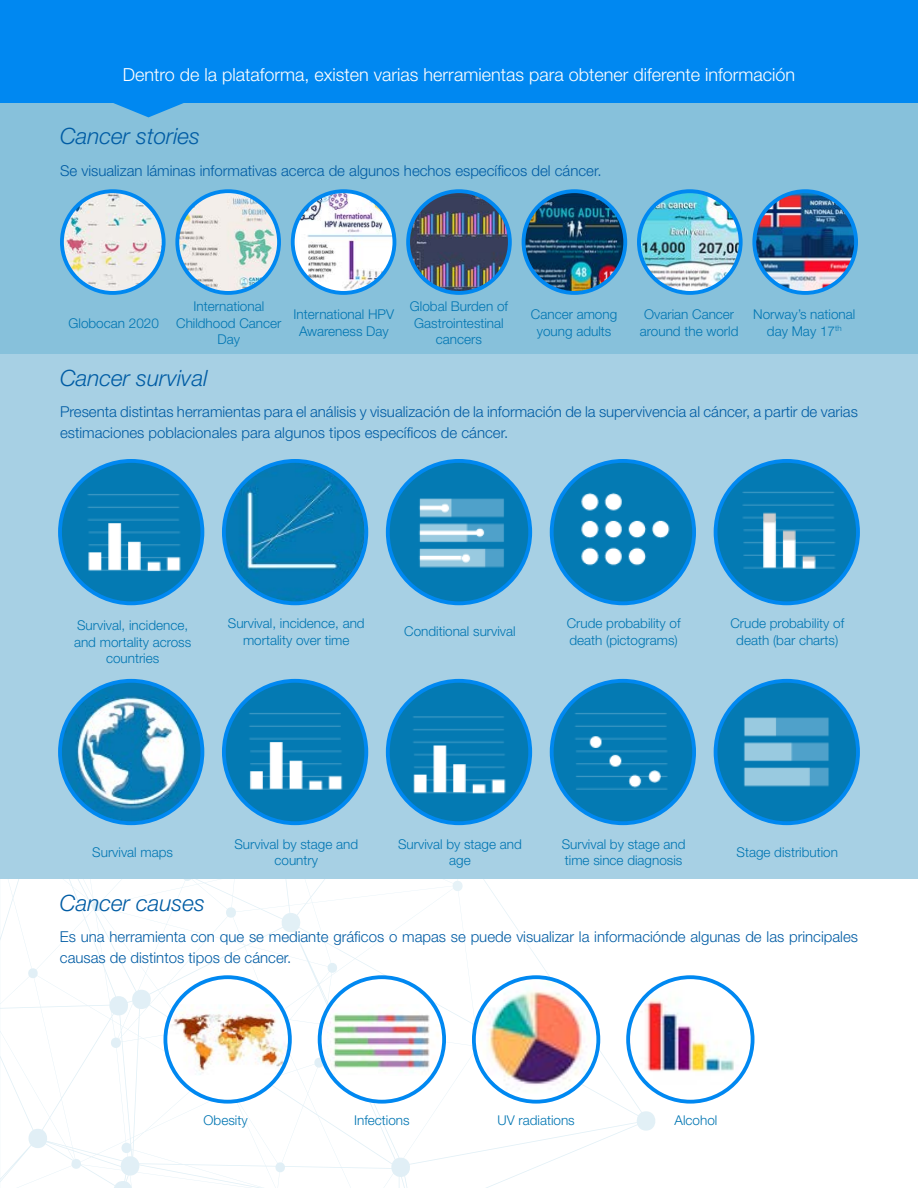
<style>
.page{position:relative;width:918px;height:1188px;background:#fff}
.page>*{position:absolute;margin:0;border:0;box-sizing:border-box;transform-origin:0 0}
.t1{font:italic 300 22.5px "Helvetica Neue LT Std";color:#005ca4}
.t2{font:300 18px "Helvetica Neue LT Std";color:#fff}
.t3{font:300 15px/21px "Helvetica Neue LT Std";color:#005ca4}
.t4{font:300 13.5px/16.5px "Helvetica Neue LT Std";color:#0075b2;text-align:center}
</style>
<div class="page">
<svg style="left:0;top:879px;width:659px;height:309px"></svg>
<div style="left:0;top:0;width:918px;height:103px;background:#0088f1"></div>
<div style="left:0;top:103px;width:918px;height:251px;background:#87c1db"></div>
<div style="left:0;top:354px;width:918px;height:525px;background:#a7d0e4"></div>
<svg style="left:113px;top:103px;width:71px;height:14px"></svg>
<img style="left:62px;top:191px;width:102px;height:102px;border-radius:51px">
<div style="left:60px;top:189px;width:106px;height:106px;border:4px solid #0088f1;border-radius:50%"></div>
<img style="left:177px;top:191px;width:102px;height:102px;border-radius:51px">
<div style="left:175px;top:189px;width:106px;height:106px;border:4px solid #0088f1;border-radius:50%"></div>
<img style="left:293px;top:191px;width:101px;height:102px;border-radius:51px">
<div style="left:291px;top:189px;width:105px;height:106px;border:4px solid #0088f1;border-radius:50%"></div>
<img style="left:408px;top:191px;width:102px;height:102px;border-radius:51px">
<div style="left:406px;top:189px;width:106px;height:106px;border:4px solid #0088f1;border-radius:50%"></div>
<img style="left:524px;top:191px;width:101px;height:102px;border-radius:51px">
<div style="left:522px;top:189px;width:105px;height:106px;border:4px solid #0088f1;border-radius:50%"></div>
<img style="left:639px;top:191px;width:102px;height:102px;border-radius:51px">
<div style="left:637px;top:189px;width:106px;height:106px;border:4px solid #0088f1;border-radius:50%"></div>
<img style="left:754px;top:191px;width:102px;height:102px;border-radius:51px">
<div style="left:752px;top:189px;width:106px;height:106px;border:4px solid #0088f1;border-radius:50%"></div>
<img style="left:60px;top:461px;width:142px;height:142px;border-radius:71px">
<div style="left:58px;top:459px;width:146px;height:146px;border:4px solid #0088f1;border-radius:50%"></div>
<img style="left:224px;top:461px;width:142px;height:142px;border-radius:71px">
<div style="left:222px;top:459px;width:146px;height:146px;border:4px solid #0088f1;border-radius:50%"></div>
<img style="left:388px;top:461px;width:142px;height:142px;border-radius:71px">
<div style="left:386px;top:459px;width:146px;height:146px;border:4px solid #0088f1;border-radius:50%"></div>
<img style="left:552px;top:461px;width:142px;height:142px;border-radius:71px">
<div style="left:550px;top:459px;width:146px;height:146px;border:4px solid #0088f1;border-radius:50%"></div>
<img style="left:716px;top:461px;width:142px;height:142px;border-radius:71px">
<div style="left:714px;top:459px;width:146px;height:146px;border:4px solid #0088f1;border-radius:50%"></div>
<img style="left:60px;top:681px;width:142px;height:142px;border-radius:71px">
<div style="left:58px;top:679px;width:146px;height:146px;border:4px solid #0088f1;border-radius:50%"></div>
<img style="left:224px;top:681px;width:142px;height:142px;border-radius:71px">
<div style="left:222px;top:679px;width:146px;height:146px;border:4px solid #0088f1;border-radius:50%"></div>
<img style="left:388px;top:681px;width:142px;height:142px;border-radius:71px">
<div style="left:386px;top:679px;width:146px;height:146px;border:4px solid #0088f1;border-radius:50%"></div>
<img style="left:552px;top:681px;width:142px;height:142px;border-radius:71px">
<div style="left:550px;top:679px;width:146px;height:146px;border:4px solid #0088f1;border-radius:50%"></div>
<img style="left:716px;top:681px;width:142px;height:142px;border-radius:71px">
<div style="left:714px;top:679px;width:146px;height:146px;border:4px solid #0088f1;border-radius:50%"></div>
<div style="left:165px;top:977px;width:125px;height:125px;background:#fff;border-radius:50%"></div>
<img style="left:165px;top:1004px;width:125px;height:72px">
<div style="left:163px;top:975px;width:129px;height:129px;border:4px solid #0088f1;border-radius:50%"></div>
<div style="left:320px;top:977px;width:124px;height:125px;background:#fff;border-radius:50%"></div>
<img style="left:320px;top:1004px;width:124px;height:72px">
<div style="left:318px;top:975px;width:128px;height:129px;border:4px solid #0088f1;border-radius:50%"></div>
<img style="left:474px;top:977px;width:124px;height:117px">
<div style="left:472px;top:975px;width:128px;height:129px;border:4px solid #0088f1;border-radius:50%"></div>
<svg style="left:628px;top:977px;width:125px;height:125px"></svg>
<img style="left:628px;top:985px;width:122px;height:101px">
<div style="left:626px;top:975px;width:129px;height:129px;border:4px solid #0088f1;border-radius:50%"></div>
<h2 class="t2" style="left:123px;top:64px;width:674px">Dentro de la plataforma, existen varias herramientas para obtener diferente información</h2>
<h1 class="t1" style="left:60px;top:123px;width:142px">Cancer stories</h1>
<p class="t3" style="left:60px;top:159px;width:543px">Se visualizan láminas informativas acerca de algunos hechos específicos del cáncer.</p>
<p class="t4" style="left:69px;top:314px;width:92px">Globocan 2020</p>
<p class="t4" style="left:176px;top:298px;width:107px">International<br>Childhood Cancer<br>Day</p>
<p class="t4" style="left:294px;top:306px;width:102px">International HPV<br>Awareness Day</p>
<p class="t4" style="left:410px;top:298px;width:100px">Global Burden of<br>Gastrointestinal cancers</p>
<p class="t4" style="left:531px;top:306px;width:88px">Cancer among young adults</p>
<p class="t4" style="left:640px;top:306px;width:100px">Ovarian Cancer around the world</p>
<p class="t4" style="left:753px;top:306px;width:104px">Norway’s national day May 17<sup>th</sup></p>
<h1 class="t1" style="left:60px;top:364px;width:149px">Cancer survival</h1>
<p class="t3" style="left:60px;top:401px;width:799px">Presenta distintas herramientas para el análisis y visualización de la información de la supervivencia al cáncer, a partir de varias estimaciones poblacionales para algunos tipos específicos de cáncer.</p>
<p class="t4" style="left:74px;top:617px;width:119px">Survival, incidence, and mortality across countries</p>
<p class="t4" style="left:228px;top:615px;width:138px">Survival, incidence, and mortality over time</p>
<p class="t4" style="left:404px;top:623px;width:113px">Conditional survival</p>
<p class="t4" style="left:567px;top:615px;width:115px;text-align:left">Crude probability of death (pictograms)</p>
<p class="t4" style="left:730px;top:615px;width:115px">Crude probability of death (bar charts)</p>
<p class="t4" style="left:92px;top:844px;width:82px">Survival maps</p>
<p class="t4" style="left:234px;top:835px;width:125px">Survival by stage and country</p>
<p class="t4" style="left:398px;top:835px;width:125px">Survival by stage and age</p>
<p class="t4" style="left:562px;top:835px;width:125px;text-align:left">Survival by stage and time since diagnosis</p>
<p class="t4" style="left:737px;top:844px;width:103px">Stage distribution</p>
<h1 class="t1" style="left:60px;top:889px;width:147px">Cancer causes</h1>
<p class="t3" style="left:60px;top:926px;width:800px">Es una herramienta con que se mediante gráficos o mapas se puede visualizar la informaciónde algunas de las principales causas de distintos tipos de cáncer.</p>
<p class="t4" style="left:204px;top:1112px;width:45px">Obesity</p>
<p class="t4" style="left:354px;top:1112px;width:57px">Infections</p>
<p class="t4" style="left:497px;top:1112px;width:79px">UV radiations</p>
<p class="t4" style="left:675px;top:1112px;width:44px">Alcohol</p>
</div>
